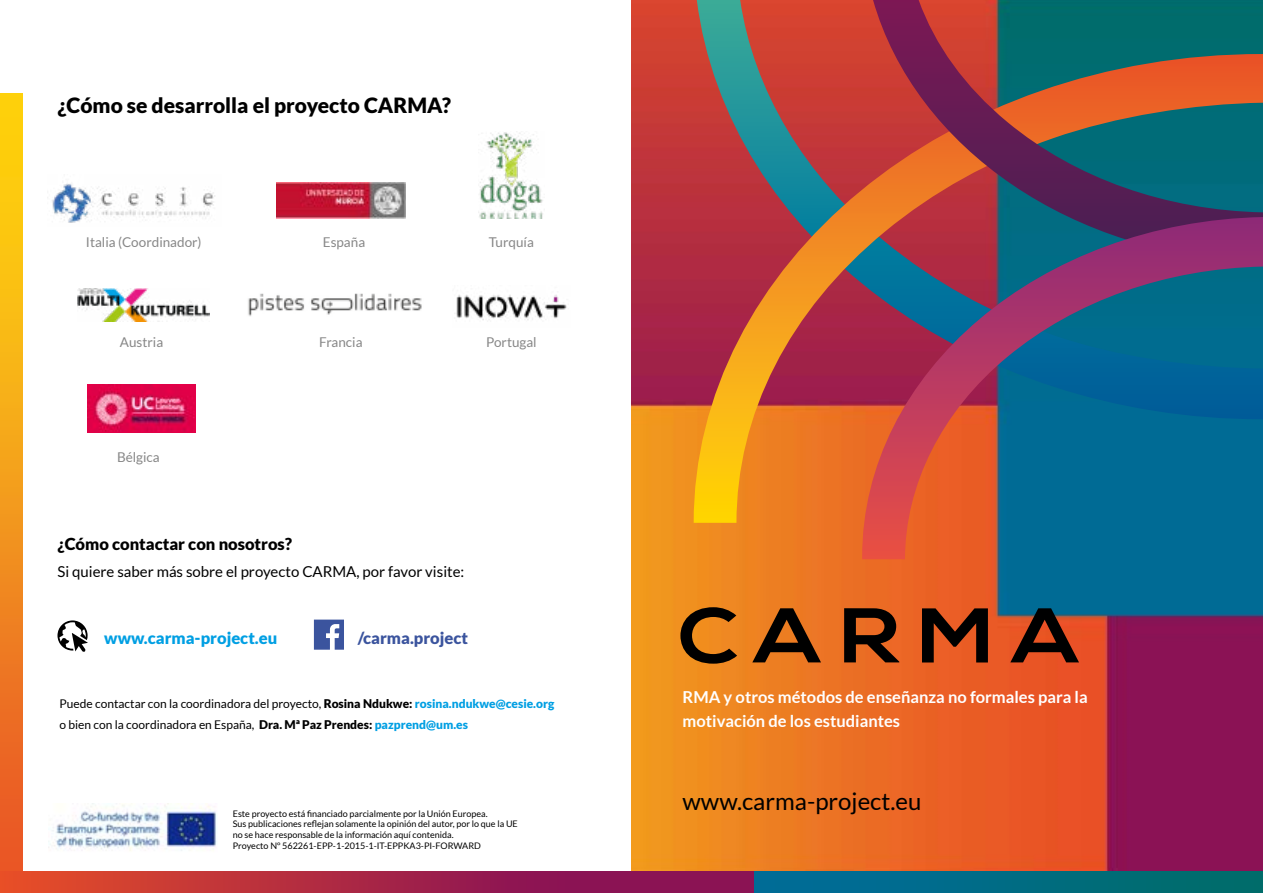
<style>
.page{position:relative;width:1263px;height:893px;background:#fff}
.page>*{position:absolute;margin:0;border:0;box-sizing:border-box;transform-origin:0 0}
.t1{font:24px "Lato";color:#000}
.t2{font:900 21px "Lato";color:#000}
.t3{font:700 16.5px/24px "Lato";color:#fff}
.t4{font:900 16.5px "Lato";color:#000}
.t5{font:900 16.5px "Lato";color:#009fe3}
.t6{font:900 16.5px "Lato";color:#3b549e}
.t7{font:15px "Lato";color:#000}
.t8{font:13.5px "Lato";color:#878787}
.t9{font:12px/21px "Lato";color:#000}
.t10{font:9px/10.8px "Lato";color:#000}
.s1{font-weight:900}
.s2{font-weight:900;color:#009fe3}
</style>
<div class="page">
<img style="left:631px;top:0;width:632px;height:872px">
<svg style="left:697px;top:0;width:176px;height:54px;background:#ad5b4a"></svg>
<svg style="left:694px;top:54px;width:179px;height:469px;background:#ba5f3d"></svg>
<svg style="left:873px;top:0;width:390px;height:217px;background:#655353"></svg>
<svg style="left:862px;top:217px;width:401px;height:342px;background:#4c5776"></svg>
<img style="left:0;top:94px;width:23px;height:778px">
<img style="left:0;top:872px;width:754px;height:21px">
<img style="left:52px;top:183px;width:163px;height:40px">
<img style="left:277px;top:183px;width:128px;height:36px">
<img style="left:248px;top:293px;width:174px;height:24px">
<img style="left:479px;top:132px;width:64px;height:87px">
<img style="left:88px;top:384px;width:108px;height:49px">
<img style="left:78px;top:288px;width:132px;height:33px">
<svg style="left:57px;top:620px;width:31px;height:32px"></svg>
<svg style="left:314px;top:620px;width:30px;height:30px"></svg>
<img style="left:52px;top:804px;width:165px;height:47px">
<svg style="left:680px;top:607px;width:57px;height:57px;background:#925513"></svg>
<svg style="left:752px;top:608px;width:69px;height:54px;background:#8a4814"></svg>
<svg style="left:844px;top:608px;width:55px;height:54px;background:#622c0f"></svg>
<svg style="left:922px;top:608px;width:66px;height:54px;background:#692a10"></svg>
<svg style="left:1010px;top:608px;width:69px;height:54px;background:#6d3322"></svg>
<img style="left:754px;top:872px;width:509px;height:21px">
<img style="left:456px;top:295px;width:111px;height:25px">
<h2 class="t2" style="left:57px;top:93px;width:395px">¿Cómo se desarrolla el proyecto CARMA?</h2>
<h3 class="t8" style="left:86px;top:235px;width:117px">Italia (Coordinador)</h3>
<h3 class="t8" style="left:323px;top:235px;width:44px">España</h3>
<h3 class="t8" style="left:489px;top:235px;width:47px">Turquía</h3>
<h3 class="t8" style="left:120px;top:335px;width:45px">Austria</h3>
<h3 class="t8" style="left:486px;top:335px;width:52px">Portugal</h3>
<h3 class="t8" style="left:319px;top:335px;width:45px">Francia</h3>
<h3 class="t8" style="left:117px;top:449px;width:44px">Bélgica</h3>
<h3 class="t4" style="left:57px;top:534px;width:236px">¿Cómo contactar con nosotros?</h3>
<h3 class="t7" style="left:57px;top:563px;width:408px">Si quiere saber más sobre el proyecto CARMA, por favor visite:</h3>
<h3 class="t5" style="left:104px;top:628px;width:175px">www.carma-project.eu</h3>
<h3 class="t6" style="left:358px;top:628px;width:112px">/carma.project</h3>
<h3 class="t9" style="left:60px;top:693px;width:496px">Puede contactar con la coordinadora del proyecto, <span class="s1">Rosina Ndukwe:</span> <span class="s2">rosina.ndukwe@cesie.org </span>o bien con la coordinadora en España, <span class="s1">Dra. Mª Paz Prendes:</span> <span class="s2">pazprend@um.es</span></h3>
<p class="t10" style="left:233px;top:808px;width:286px">Este proyecto está financiado parcialmente por la Unión Europea.<br>Sus publicaciones reflejan solamente la opinión del autor, por lo que la UE no se hace responsable de la información aquí contenida.<br>Proyecto Nº 562261-EPP-1-2015-1-IT-EPPKA3-PI-FORWARD</p>
<h3 class="t3" style="left:683px;top:685px;width:407px">RMA y otros métodos de enseñanza no formales para la motivación de los estudiantes</h3>
<h1 class="t1" style="left:683px;top:788px;width:240px">www.carma-project.eu</h1>
</div>
